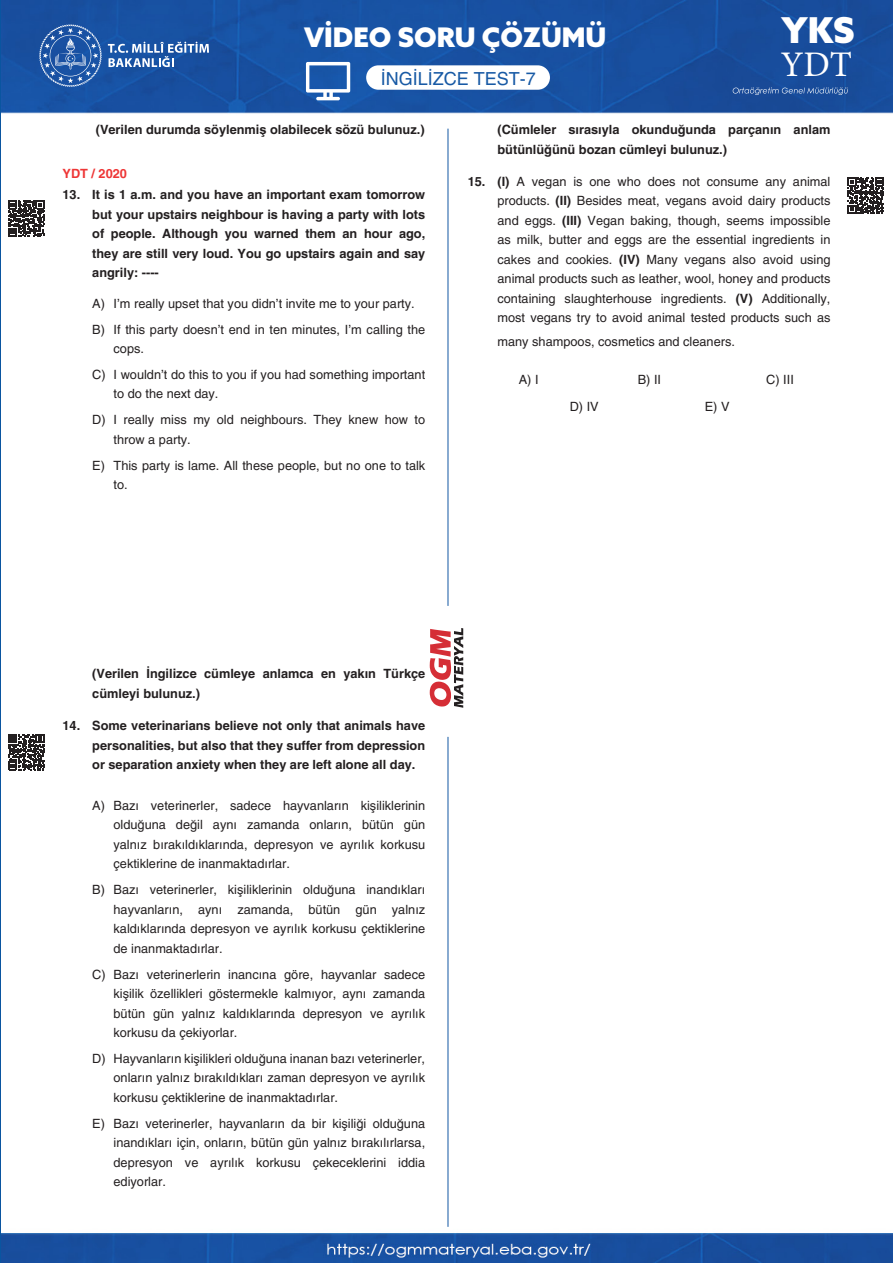
<style>
.page{position:relative;width:893px;height:1263px;background:#fff}
.page>*{position:absolute;margin:0;border:0;box-sizing:border-box;transform-origin:0 0}
.t1{font:36px "Minion Pro";color:#fff}
.t2{font:900 35.7px "Azo Sans";color:#fff}
.t3{font:900 27px "Azo Sans";color:#fff}
.t4{font:18px "Helveticasinav";color:#185aa5}
.t5{font:12.75px/19.5px "Helveticasinav";color:#231f20;text-align:justify}
.t6{font:700 12.75px/19.5px "Helveticasinav";color:#231f20;text-align:justify}
.t7{font:700 12.75px "Helveticasinav";color:#ee3636}
.s1{font-weight:700}
</style>
<div class="page">
<img style="left:2px;top:0;width:891px;height:1263px">
<hr style="left:448px;top:129px;width:1px;height:477px;background:#1358a3">
<hr style="left:448px;top:737px;width:1px;height:490px;background:#1358a3">
<svg style="left:39px;top:24px;width:63px;height:63px;background:#3a6bb0"></svg>
<svg style="left:108px;top:42px;width:101px;height:25px;background:#5781bb"></svg>
<svg style="left:430px;top:627px;width:33px;height:81px"></svg>
<div style="left:366px;top:65px;width:184px;height:25px;background:#fff;border-radius:12px"></div>
<svg style="left:306px;top:62px;width:44px;height:38px"></svg>
<svg style="left:733px;top:87px;width:115px;height:8px"></svg>
<svg style="left:8px;top:201px;width:36px;height:36px"></svg>
<svg style="left:8px;top:734px;width:36px;height:36px"></svg>
<svg style="left:848px;top:178px;width:36px;height:36px"></svg>
<h3 class="t3" style="left:304px;top:19px;width:304px">VİDEO SORU ÇÖZÜMÜ</h3>
<h2 class="t2" style="left:781px;top:6px;width:75px">YKS</h2>
<h3 class="t4" style="left:381px;top:68px;width:157px">İNGİLİZCE TEST-7</h3>
<h1 class="t1" style="left:781px;top:40px;width:73px">YDT</h1>
<p class="t6" style="left:96px;top:120px;width:330px">(Verilen durumda söylenmiş olabilecek sözü bulunuz.)</p>
<p class="t7" style="left:63px;top:166px;width:66px">YDT / 2020</p>
<p class="t6" style="left:92px;top:185px;width:334px;text-indent:-30px">13. It is 1 a.m. and you have an important exam tomorrow but your upstairs neighbour is having a party with lots of people. Although you warned them an hour ago, they are still very loud. You go upstairs again and say angrily: ----</p>
<p class="t5" style="left:92px;top:290px;width:334px;line-height:26px">A) I’m really upset that you didn’t invite me to your party.<br>B) If this party doesn’t end in ten minutes, I’m calling the</p>
<p class="t5" style="left:92px;top:336px;width:334px;line-height:26px;text-indent:21px">cops.<br>C) I wouldn’t do this to you if you had something important</p>
<p class="t5" style="left:92px;top:381px;width:334px;line-height:26px;text-indent:21px">to do the next day.<br>D) I really miss my old neighbours. They knew how to</p>
<p class="t5" style="left:92px;top:426px;width:334px;line-height:26px;text-indent:21px">throw a party.<br>E) This party is lame. All these people, but no one to talk</p>
<p class="t5" style="left:114px;top:475px;width:16px">to.</p>
<p class="t6" style="left:497px;top:120px;width:334px">(Cümleler sırasıyla okunduğunda parçanın anlam bütünlüğünü bozan cümleyi bulunuz.)</p>
<p class="t5" style="left:497px;top:172px;width:334px;text-indent:-30px"><span class="s1">15. (I)</span> A vegan is one who does not consume any animal products. <span class="s1">(II)</span> Besides meat, vegans avoid dairy products and eggs. <span class="s1">(III)</span> Vegan baking, though, seems impossible as milk, butter and eggs are the essential ingredients in cakes and cookies. <span class="s1">(IV)</span> Many vegans also avoid using animal products such as leather, wool, honey and products containing slaughterhouse ingredients. <span class="s1">(V)</span> Additionally, most vegans try to avoid animal tested products such as</p>
<p class="t5" style="left:497px;top:332px;width:239px">many shampoos, cosmetics and cleaners.</p>
<p class="t5" style="left:519px;top:370px;width:21px">A) I</p>
<p class="t5" style="left:638px;top:370px;width:25px">B) II</p>
<p class="t5" style="left:766px;top:370px;width:29px">C) III</p>
<p class="t5" style="left:570px;top:397px;width:31px">D) IV</p>
<p class="t5" style="left:705px;top:397px;width:26px">E) V</p>
<p class="t6" style="left:92px;top:664px;width:334px">(Verilen İngilizce cümleye anlamca en yakın Türkçe cümleyi bulunuz.)</p>
<p class="t6" style="left:92px;top:716px;width:334px;text-indent:-30px">14. Some veterinarians believe not only that animals have personalities, but also that they suffer from depression or separation anxiety when they are left alone all day.</p>
<p class="t5" style="left:114px;top:796px;width:313px;text-indent:-21px">A) Bazı veterinerler, sadece hayvanların kişiliklerinin olduğuna değil aynı zamanda onların, bütün gün yalnız bırakıldıklarında, depresyon ve ayrılık korkusu çektiklerine de inanmaktadırlar.</p>
<p class="t5" style="left:114px;top:880px;width:313px;text-indent:-21px">B) Bazı veterinerler, kişiliklerinin olduğuna inandıkları hayvanların, aynı zamanda, bütün gün yalnız kaldıklarında depresyon ve ayrılık korkusu çektiklerine de inanmaktadırlar.</p>
<p class="t5" style="left:113px;top:964px;width:313px;text-indent:-21px">C) Bazı veterinerlerin inancına göre, hayvanlar sadece kişilik özellikleri göstermekle kalmıyor, aynı zamanda bütün gün yalnız kaldıklarında depresyon ve ayrılık korkusu da çekiyorlar.</p>
<p class="t5" style="left:113px;top:1049px;width:313px;text-indent:-21px">D) Hayvanların kişilikleri olduğuna inanan bazı veterinerler, onların yalnız bırakıldıkları zaman depresyon ve ayrılık korkusu çektiklerine de inanmaktadırlar.</p>
<p class="t5" style="left:114px;top:1114px;width:313px;text-indent:-21px">E) Bazı veterinerler, hayvanların da bir kişiliği olduğuna inandıkları için, onların, bütün gün yalnız bırakılırlarsa, depresyon ve ayrılık korkusu çekeceklerini iddia ediyorlar.</p>
</div>
